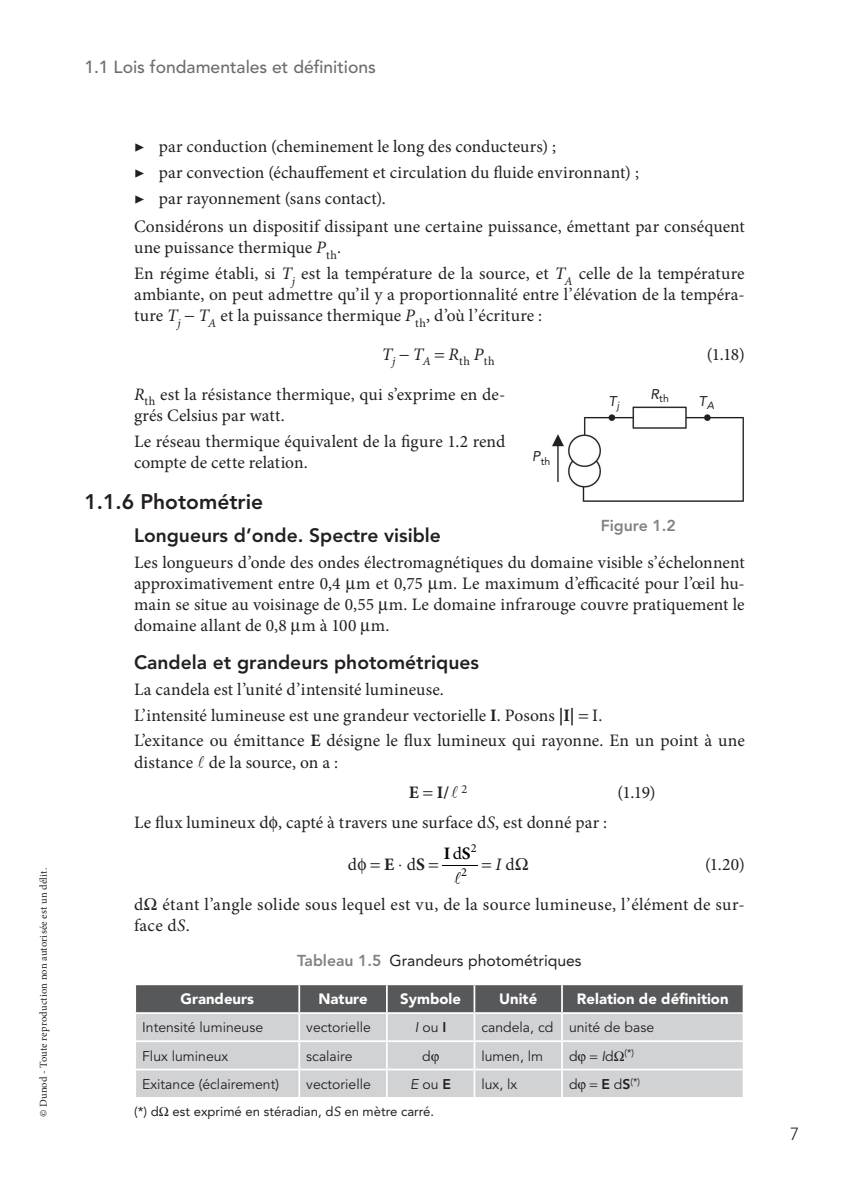
<style>
.page{position:relative;width:844px;height:1191px;background:#fff}
.page>*{position:absolute;margin:0;border:0;box-sizing:border-box;transform-origin:0 0}
.t1{font:800 21px "Avenir LT Std";color:#231f20}
.t2{font:800 19.25px "Avenir LT Std";color:#231f20}
.t3{font:17.5px/21px "Minion Pro";letter-spacing:.005em;color:#231f20}
.t4{font:500 17.5px "Avenir LT Std";color:#6c6d70}
.t5{font:italic 17.5px "Minion Pro";color:#231f20}
.t6{font:700 17.5px "Minion Pro";color:#231f20}
.t7{font:700 17.5px "Minion Pro";color:#000}
.t8{font:300 17.5px "Avenir LT Std";color:#231f20}
.t9{font:15.75px "Avenir LT Std";color:#231f20}
.t10{font:800 15.75px "Avenir LT Std";color:#808285}
.t11{font:900 14.88px "Avenir LT Std";color:#fff}
.t12{font:14px "Avenir LT Std";color:#231f20}
.t13{font:italic 14px "Avenir LT Std";color:#231f20}
.t14{font:13.12px "Avenir LT Std";color:#231f20}
.t15{font:12.25px "Minion Pro";color:#000}
.t16{font:10.5px "Minion Pro";letter-spacing:.02em;color:#231f20}
.t17{font:10.5px "Avenir LT Std";color:#231f20}
.t18{font:italic 10.5px "Avenir LT Std";color:#231f20}
.t19{font:9.8px "Avenir LT Std";color:#231f20}
.s1{font-style:italic}
.s2{font-weight:700}
.s3{font-family:"MT Extra"}
.s4{font-family:"MT Extra";font-weight:400}
.s5{font-weight:400}
.s6{font-style:normal}
.s7{font-weight:800;color:#808285}
.s8{font-weight:800}
.s9{font-style:italic;font-size:14px}
.s10{font-size:14px}
.s11{font-weight:800;font-size:14px}
</style>
<div class="page">
<hr style="left:442px;top:864px;width:36px;height:1px;background:#000">
<img style="left:552px;top:406px;width:192px;height:95px">
<svg style="left:135px;top:984px;width:608px;height:113px;background:#b7b8ba"></svg>
<p class="t16" style="left:36px;top:1117px;width:251px;rotate:-90deg">© Dunod - Toute reproduction non autorisée est un délit.</p>
<p class="t4" style="left:84px;top:57px;width:293px">1.1 Lois fondamentales et définitions</p>
<p class="t3" style="left:134px;top:133px;width:506px;line-height:25.9px">▶ par conduction (cheminement le long des conducteurs) ;<br>▶ par convection (échauffement et circulation du fluide environnant) ; ▶ par rayonnement (sans contact).</p>
<p class="t3" style="left:134px;top:216px;width:612px">Considérons un dispositif dissipant une certaine puissance, émettant par conséquent une puissance thermique <span class="s1">P</span><sub>th</sub>.</p>
<p class="t3" style="left:134px;top:263px;width:612px;text-align:justify">En régime établi, si <span class="s1">T</span><sub>j</sub> est la température de la source, et <span class="s1">T</span><sub>A</sub> celle de la température ambiante, on peut admettre qu’il y a proportionnalité entre l’élévation de la tempéra&shy;ture <span class="s1">T</span><sub>j</sub> <span class="s1">T</span><sub>A</sub> et la puissance thermique <span class="s1">P</span><sub>th</sub>, d’où l’écriture :</p>
<p class="t5" style="left:381px;top:342px;width:114px">T<sub>j</sub> T<sub>A</sub> R<sub>th</sub> P<sub>th</sub></p>
<p class="t3" style="left:706px;top:343px;width:39px">(1.18)</p>
<p class="t3" style="left:134px;top:383px;width:372px"><span class="s1">R</span><sub>th</sub> est la résistance thermique, qui s’exprime en de&shy;grés Celsius par watt.</p>
<p class="t3" style="left:134px;top:430px;width:372px">Le réseau thermique équivalent de la figure 1.2 rend compte de cette relation.</p>
<p class="t1" style="left:84px;top:489px;width:180px">1.1.6 Photométrie</p>
<p class="t2" style="left:134px;top:524px;width:308px">Longueurs d’onde. Spectre visible</p>
<p class="t3" style="left:134px;top:552px;width:612px;text-align:justify">Les longueurs d’onde des ondes électromagnétiques du domaine visible s’échelonnent approximativement entre 0,4 m et 0,75 m. Le maximum d’efficacité pour l’œil hu&shy;main se situe au voisinage de 0,55 m. Le domaine infrarouge couvre pratiquement le domaine allant de 0,8 m à 100 m.</p>
<p class="t2" style="left:134px;top:650px;width:346px">Candela et grandeurs photométriques</p>
<p class="t3" style="left:134px;top:676px;width:612px;line-height:25.9px">La candela est l’unité d’intensité lumineuse.<br>L’intensité lumineuse est une grandeur vectorielle <span class="s2">I</span>. Posons <span class="s2">|I|</span> I.<br>L’exitance ou émittance <span class="s2">E</span> désigne le flux lumineux qui rayonne. En un point à une</p>
<p class="t3" style="left:134px;top:751px;width:206px">distance <span class="s3">l</span> de la source, on a :</p>
<p class="t6" style="left:409px;top:780px;width:60px">E I/<span class="s4">l</span> <sup>2</sup></p>
<p class="t3" style="left:617px;top:782px;width:40px">(1.19)</p>
<p class="t3" style="left:134px;top:812px;width:474px">Le flux lumineux d , capté à travers une surface d<span class="s1">S</span>, est donné par :</p>
<p class="t3" style="left:348px;top:854px;width:11px">d</p>
<p class="t6" style="left:384px;top:852px;width:42px">E⋅ <span class="s5">d</span>S</p>
<p class="t13" style="left:608px;top:393px;width:10px">T</p>
<p class="t17" style="left:650px;top:392px;width:20px"><sup>R</sup>th</p>
<p class="t18" style="left:616px;top:399px;width:4px">j</p>
<p class="t13" style="left:698px;top:393px;width:17px">T<sub>A</sub></p>
<p class="t17" style="left:532px;top:455px;width:20px"><sup>P</sup>th</p>
<p class="t10" style="left:600px;top:516px;width:76px">Figure 1.2</p>
<p class="t7" style="left:443px;top:841px;width:29px">I S<span class="s5">d</span></p>
<p class="t15" style="left:471px;top:839px;width:7px">2</p>
<p class="t15" style="left:461px;top:864px;width:7px">2</p>
<p class="t5" style="left:495px;top:852px;width:21px">I <span class="s6">d</span></p>
<p class="t3" style="left:704px;top:854px;width:41px">(1.20)</p>
<p class="t3" style="left:134px;top:894px;width:612px">d étant l’angle solide sous lequel est vu, de la source lumineuse, l’élément de sur&shy;face d<span class="s1">S</span>.</p>
<p class="t9" style="left:297px;top:951px;width:286px"><span class="s7">Tableau 1.5</span> Grandeurs photométriques</p>
<p class="t11" style="left:180px;top:990px;width:75px">Grandeurs</p>
<p class="t11" style="left:318px;top:990px;width:51px">Nature</p>
<p class="t11" style="left:400px;top:990px;width:62px">Symbole</p>
<p class="t11" style="left:499px;top:990px;width:40px">Unité</p>
<p class="t11" style="left:576px;top:990px;width:153px">Relation de définition</p>
<p class="t12" style="left:142px;top:1019px;width:122px">Intensité lumineuse</p>
<p class="t12" style="left:306px;top:1019px;width:66px">vectorielle</p>
<p class="t12" style="left:415px;top:1019px;width:33px"><span class="s1">I</span> ou <span class="s8">I</span></p>
<p class="t12" style="left:481px;top:1019px;width:174px">candela, cd unité de base</p>
<p class="t12" style="left:142px;top:1047px;width:88px">Flux lumineux</p>
<p class="t12" style="left:306px;top:1047px;width:48px">scalaire</p>
<p class="t12" style="left:422px;top:1047px;width:10px">d</p>
<p class="t12" style="left:481px;top:1047px;width:63px">lumen, lm</p>
<p class="t12" style="left:569px;top:1047px;width:10px">d</p>
<p class="t19" style="left:601px;top:1047px;width:34px"><span class="s9">I</span><span class="s10">d</span> (*)</p>
<p class="t12" style="left:142px;top:1076px;width:138px">Exitance (éclairement)</p>
<p class="t12" style="left:306px;top:1076px;width:66px">vectorielle</p>
<p class="t12" style="left:410px;top:1076px;width:42px"><span class="s1">E</span> ou <span class="s8">E</span></p>
<p class="t12" style="left:481px;top:1076px;width:37px">lux, lx</p>
<p class="t12" style="left:569px;top:1076px;width:10px">d</p>
<p class="t19" style="left:601px;top:1075px;width:40px"><span class="s11">E</span> <span class="s10">d</span><span class="s11">S</span>(*)</p>
<p class="t14" style="left:134px;top:1104px;width:301px">(*) d est exprimé en stéradian, d<span class="s1">S</span> en mètre carré.</p>
<p class="t8" style="left:790px;top:1123px;width:11px">7</p>
</div>
